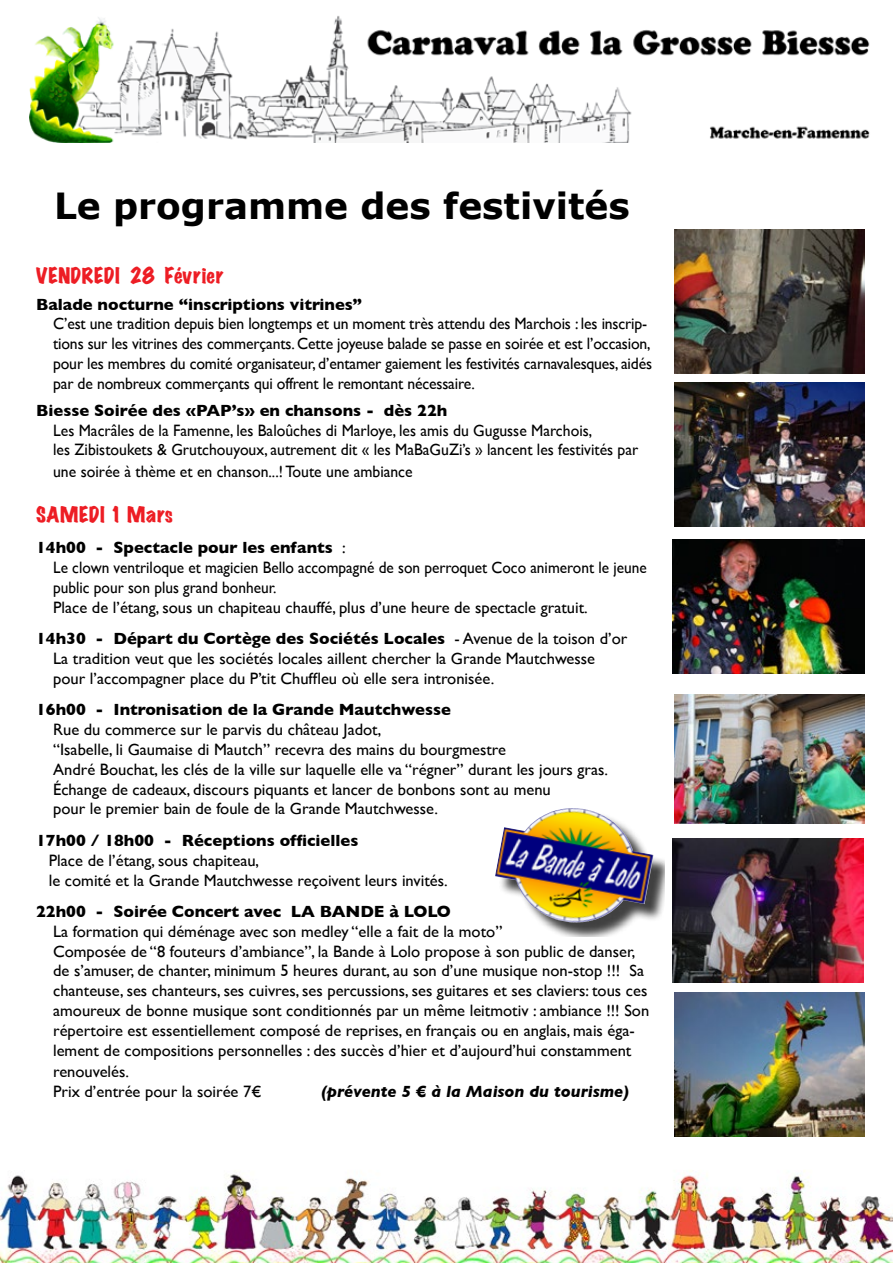
<style>
.page{position:relative;width:893px;height:1263px;background:#fff}
.page>*{position:absolute;margin:0;border:0;box-sizing:border-box;transform-origin:0 0}
.t1{font:700 36px "Verdana";color:#000}
.t2{font:expanded 19.5px "Marker Felt";letter-spacing:.035em;color:#ed1d24}
.t3{font:16.5px/19.8px "Gill Sans";color:#000}
.t4{font:16.5px/19.8px "Gill Sans";color:#000;scale:.95 1}
.t5{font:700 16.5px "Gill Sans";color:#000}
.t6{font:italic 700 16.5px "Gill Sans";color:#000}
.s1{font-weight:700}
</style>
<div class="page">
<img style="left:30px;top:16px;width:840px;height:126px">
<img style="left:0;top:1170px;width:893px;height:93px">
<div style="left:498px;top:811px;width:166px;height:126px;background:#000;opacity:.75"></div>
<img style="left:495px;top:808px;width:77px;height:85px">
<img style="left:675px;top:695px;width:189px;height:129px">
<img style="left:673px;top:839px;width:190px;height:144px">
<img style="left:673px;top:540px;width:191px;height:134px">
<img style="left:674px;top:382px;width:190px;height:144px">
<img style="left:674px;top:230px;width:190px;height:144px">
<img style="left:675px;top:993px;width:189px;height:143px">
<h1 class="t1" style="left:54px;top:182px;width:577px">Le programme des festivités</h1>
<p class="t2" style="left:36px;top:260px;width:189px">VENDREDI 28 Février</p>
<p class="t5" style="left:36px;top:291px;width:328px">Balade nocturne “inscriptions vitrines”</p>
<p class="t4" style="left:53px;top:314px;width:632px">C’est une tradition depuis bien longtemps et un moment très attendu des Marchois : les inscrip&shy;tions sur les vitrines des commerçants. Cette joyeuse balade se passe en soirée et est l’occasion, pour les membres du comité organisateur, d’entamer gaiement les festivités carnavalesques, aidés par de nombreux commerçants qui offrent le remontant nécessaire.</p>
<p class="t5" style="left:36px;top:397px;width:413px">Biesse Soirée des «PAP’s» en chansons - dès 22h</p>
<p class="t4" style="left:53px;top:420px;width:617px">Les Macrâles de la Famenne, les Baloûches di Marloye, les amis du Gugusse Marchois,<br>les Zibistoukets &amp; Grutchouyoux, autrement dit « les MaBaGuZi’s » lancent les festivités par</p>
<p class="t4" style="left:53px;top:461px;width:380px">une soirée à thème et en chanson...! Toute une ambiance</p>
<p class="t2" style="left:36px;top:499px;width:138px">SAMEDI 1 Mars</p>
<p class="t3" style="left:53px;top:538px;width:595px;text-indent:-17px"><span class="s1">14h00 - Spectacle pour les enfants</span> :<br>Le clown ventriloque et magicien Bello accompagné de son perroquet Coco animeront le jeune public pour son plus grand bonheur.<br>Place de l’étang, sous un chapiteau chauffé, plus d’une heure de spectacle gratuit.</p>
<p class="t3" style="left:53px;top:629px;width:576px;text-indent:-17px"><span class="s1">14h30 - Départ du Cortège des Sociétés Locales</span> - Avenue de la toison d’or<br>La tradition veut que les sociétés locales aillent chercher la Grande Mautchwesse pour l’accompagner place du P’tit Chuffleu où elle sera intronisée.</p>
<p class="t5" style="left:36px;top:697px;width:416px">16h00 - Intronisation de la Grande Mautchwesse</p>
<p class="t3" style="left:53px;top:720px;width:556px">Rue du commerce sur le parvis du château Jadot,<br>“Isabelle, li Gaumaise di Mautch” recevra des mains du bourgmestre<br>André Bouchat, les clés de la ville sur laquelle elle va “régner” durant les jours gras.<br>Échange de cadeaux, discours piquants et lancer de bonbons sont au menu<br>pour le premier bain de foule de la Grande Mautchwesse.</p>
<p class="t5" style="left:36px;top:827px;width:324px">17h00 / 18h00 - Réceptions officielles</p>
<p class="t3" style="left:49px;top:850px;width:400px">Place de l’étang, sous chapiteau,<br>le comité et la Grande Mautchwesse reçoivent leurs invités.</p>
<p class="t5" style="left:36px;top:898px;width:416px">22h00 - Soirée Concert avec LA BANDE à LOLO</p>
<p class="t3" style="left:53px;top:921px;width:598px">La formation qui déménage avec son medley “elle a fait de la moto”<br>Composée de “8 fouteurs d’ambiance”, la Bande à Lolo propose à son public de danser, de s’amuser, de chanter, minimum 5 heures durant, au son d’une musique non-stop !!! Sa chanteuse, ses chanteurs, ses cuivres, ses percussions, ses guitares et ses claviers: tous ces amoureux de bonne musique sont conditionnés par un même leitmotiv : ambiance !!! Son répertoire est essentiellement composé de reprises, en français ou en anglais, mais éga&shy;lement de compositions personnelles : des succès d’hier et d’aujourd’hui constamment</p>
<p class="t3" style="left:53px;top:1062px;width:210px">renouvelés.<br>Prix d’entrée pour la soirée 7€</p>
<p class="t6" style="left:321px;top:1082px;width:309px">(prévente 5 € à la Maison du tourisme)</p>
</div>
